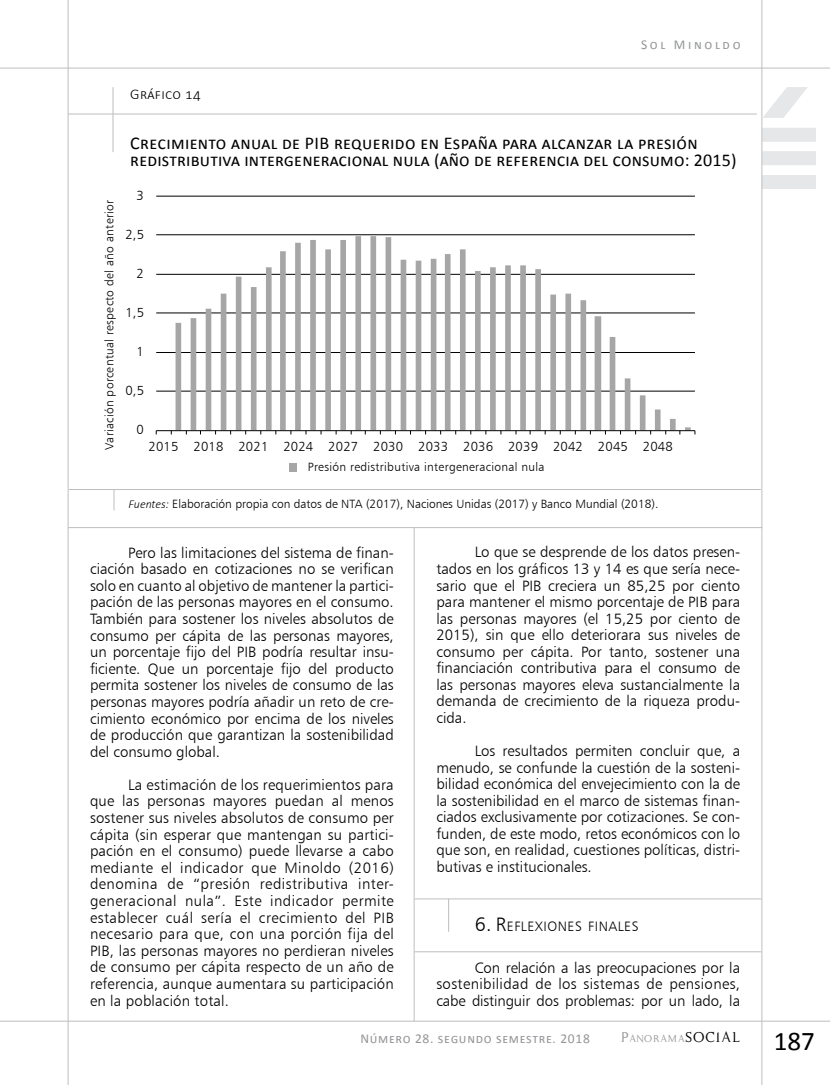
<style>
.page{position:relative;width:830px;height:1085px;background:#fff}
.page>*{position:absolute;margin:0;border:0;box-sizing:border-box;transform-origin:0 0}
.t1{font:27px "Calibri";color:#000}
.t2{font:18px/16.5px "Calibri";letter-spacing:.01em;color:#000}
.t3{font:15px/16.6px "Humanist 777 BT Light B";color:#000;text-align:justify}
.t4{font:300 15px "Calibri";letter-spacing:.025em;color:#000}
.t5{font:13.65px "Humanist 777 BT Light B";letter-spacing:.035em;color:#000}
.t6{font:13.5px "Calibri";letter-spacing:.05em;color:#939598}
.t7{font:13.5px "Calibri";letter-spacing:.2em;color:#939598}
.t8{font:13.2px/19.8px "Humanist 777 BT Light B";letter-spacing:.01em;color:#000}
.t9{font:12px "Humanist 777 BT Light B";color:#000}
.t10{font:12px "Humanist 777 BT Light B";letter-spacing:.025em;color:#000}
.t11{font:11.55px "Kopy Katt Kut";letter-spacing:.07em;color:#939598}
.s1{font-family:"Calibri";font-weight:300;font-style:italic}
.s2{font-size:19.5px}
.s3{font-size:16.5px}
.s4{font-size:16.5px;color:#000}
</style>
<div class="page">
<svg style="left:762px;top:87px;width:45px;height:31px"></svg>
<div style="left:762px;top:128px;width:53px;height:13px;background:#e5e7e8"></div>
<div style="left:762px;top:151px;width:53px;height:14px;background:#e5e7e8"></div>
<div style="left:762px;top:175px;width:53px;height:14px;background:#e5e7e8"></div>
<hr style="left:761px;top:0;width:1px;height:1084px;background:#bcbec0">
<hr style="left:0;top:68px;width:829px;height:1px;background:#bcbec0">
<hr style="left:68px;top:0;width:1px;height:1084px;background:#bcbec0">
<hr style="left:0;top:1020px;width:829px;height:1px;background:#bcbec0">
<hr style="left:448px;top:898px;width:1px;height:33px;background:#bcbec0">
<hr style="left:414px;top:898px;width:347px;height:1px;background:#bcbec0">
<hr style="left:414px;top:951px;width:347px;height:1px;background:#bcbec0">
<hr style="left:413px;top:528px;width:1px;height:493px;background:#bcbec0">
<hr style="left:68px;top:527px;width:694px;height:1px;background:#bcbec0">
<hr style="left:68px;top:114px;width:688px;height:1px;background:#bcbec0">
<hr style="left:112px;top:87px;width:1px;height:65px;background:#bcbec0">
<hr style="left:156px;top:390px;width:538px;height:1px;background:#000">
<hr style="left:156px;top:352px;width:538px;height:1px;background:#000">
<hr style="left:156px;top:312px;width:538px;height:1px;background:#000">
<hr style="left:156px;top:274px;width:538px;height:1px;background:#000">
<hr style="left:156px;top:234px;width:538px;height:1px;background:#000">
<hr style="left:156px;top:196px;width:538px;height:1px;background:#000">
<svg style="left:175px;top:236px;width:515px;height:194px"></svg>
<hr style="left:156px;top:430px;width:538px;height:1px;background:#000">
<div style="left:289px;top:463px;width:8px;height:8px;background:#a6a6a6"></div>
<svg style="left:113px;top:490px;width:1px;height:20px"></svg>
<hr style="left:69px;top:489px;width:691px;height:1px;background:#bcbec0">
<p class="t7" style="left:640px;top:37px;width:101px">Sol Minoldo</p>
<p class="t10" style="left:102px;top:450px;width:251px;rotate:-90deg">Variación porcentual respecto del año anterior</p>
<p class="t4" style="left:130px;top:84px;width:72px">Gráfico 14</p>
<p class="t2" style="left:130px;top:134px;width:607px">Crecimiento anual de PIB requerido en España para alcanzar la presión redistributiva intergeneracional nula (año de referencia del consumo: 2015)</p>
<p class="t8" style="left:136px;top:185px;width:9px">3</p>
<p class="t8" style="left:125px;top:224px;width:20px">2,5</p>
<p class="t8" style="left:136px;top:263px;width:9px">2</p>
<p class="t8" style="left:125px;top:302px;width:20px">1,5</p>
<p class="t8" style="left:136px;top:341px;width:9px">1</p>
<p class="t8" style="left:125px;top:380px;width:20px">0,5</p>
<p class="t8" style="left:136px;top:419px;width:9px">0</p>
<p class="t8" style="left:299px;top:436px;width:374px;text-indent:-151px">2015 2018 2021 2024 2027 2030 2033 2036 2039 2042 2045 2048<br>Presion Redistributiva Intergeneracional Nula</p>
<p class="t9" style="left:128px;top:496px;width:531px"><span class="s1">Fuentes:</span> Elaboración propia con datos de NTA (2017), Naciones Unidas (2017) y Banco Mundial (2018).</p>
<p class="t10" style="left:307px;top:459px;width:238px">Presión redistributiva intergeneracional nula</p>
<p class="t3" style="left:90px;top:543px;width:305px;text-indent:38px">Pero las limitaciones del sistema de finan&shy;ciación basado en cotizaciones no se verifican solo en cuanto al objetivo de mantener la partici&shy;pación de las personas mayores en el consumo.<br>También para sostener los niveles absolutos de consumo per cápita de las personas mayores, un porcentaje fijo del PIB podría resultar insu&shy;ficiente. Que un porcentaje fijo del producto permita sostener los niveles de consumo de las personas mayores podría añadir un reto de cre&shy;cimiento económico por encima de los niveles de producción que garantizan la sostenibilidad del consumo global.</p>
<p class="t3" style="left:90px;top:776px;width:305px;text-indent:38px">La estimación de los requerimientos para que las personas mayores puedan al menos sostener sus niveles absolutos de consumo per cápita (sin esperar que mantengan su partici&shy;pación en el consumo) puede llevarse a cabo mediante el indicador que Minoldo (2016) denomina de “presión redistributiva inter&shy;generacional nula”. Este indicador permite establecer cuál sería el crecimiento del PIB necesario para que, con una porción fija del PIB, las personas mayores no perdieran niveles de consumo per cápita respecto de un año de referencia, aunque aumentara su participación en la población total.</p>
<p class="t3" style="left:436px;top:543px;width:305px;text-indent:38px">Lo que se desprende de los datos presen&shy;tados en los gráficos 13 y 14 es que sería nece&shy;sario que el PIB creciera un 85,25 por ciento para mantener el mismo porcentaje de PIB para las personas mayores (el 15,25 por ciento de 2015), sin que ello deteriorara sus niveles de consumo per cápita. Por tanto, sostener una financiación contributiva para el consumo de las personas mayores eleva sustancialmente la demanda de crecimiento de la riqueza produ&shy;cida.</p>
<p class="t3" style="left:436px;top:742px;width:305px;text-indent:38px">Los resultados permiten concluir que, a menudo, se confunde la cuestión de la sosteni&shy;bilidad económica del envejecimiento con la de la sostenibilidad en el marco de sistemas finan&shy;ciados exclusivamente por cotizaciones. Se con&shy;funden, de este modo, retos económicos con lo que son, en realidad, cuestiones políticas, distri&shy;butivas e institucionales.</p>
<p class="t5" style="left:474px;top:917px;width:164px"><span class="s2">6. R</span>EFLEXIONES FINALES</p>
<p class="t3" style="left:436px;top:958px;width:305px;text-indent:38px">Con relación a las preocupaciones por la sostenibilidad de los sistemas de pensiones, cabe distinguir dos problemas: por un lado, la</p>
<p class="t6" style="left:360px;top:1030px;width:231px">Número 28. segundo semestre. 2018</p>
<p class="t11" style="left:620px;top:1030px;width:120px"><span class="s3">P</span>ANORAMA<span class="s4">SOCIAL</span></p>
<h1 class="t1" style="left:773px;top:1023px;width:43px">187</h1>
</div>
